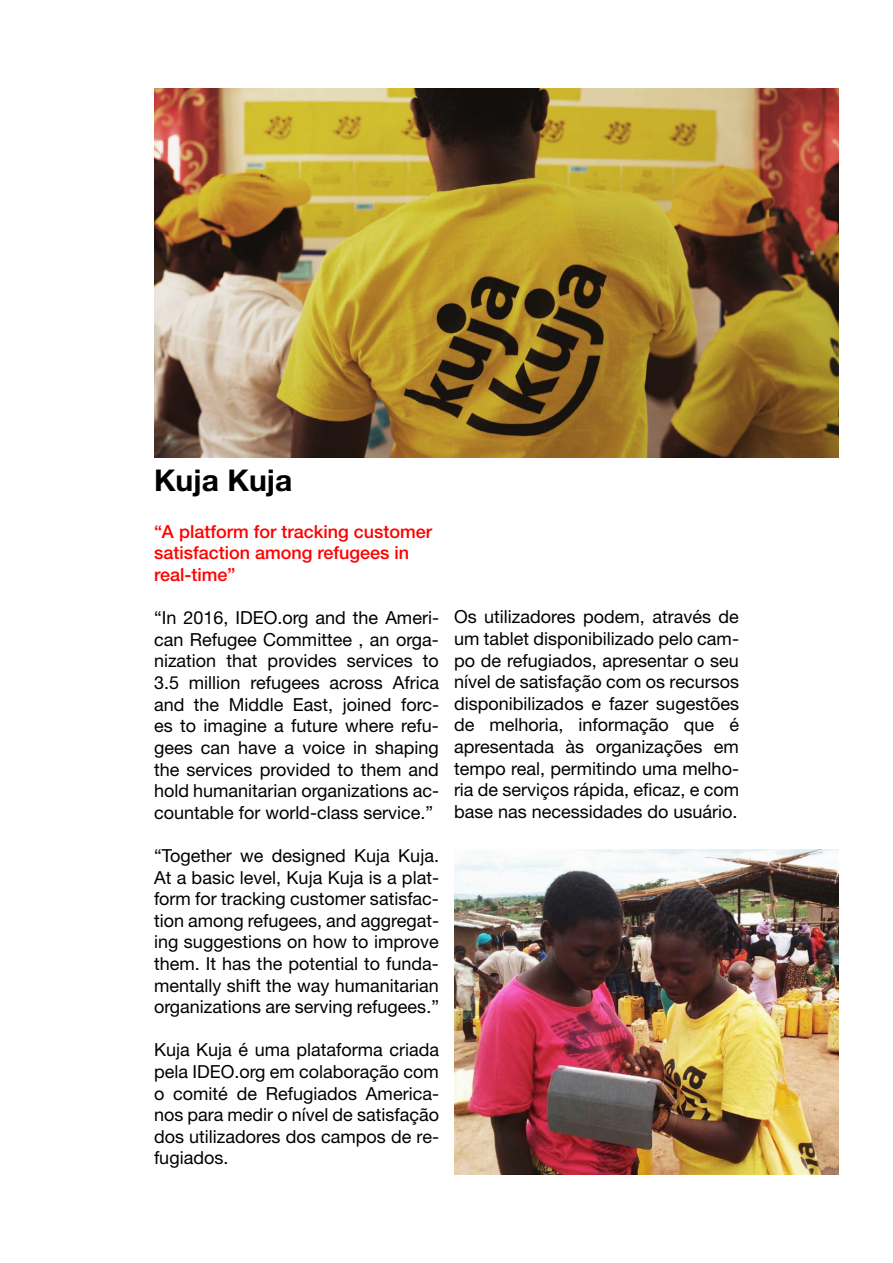
<style>
.page{position:relative;width:893px;height:1263px;background:#fff}
.page>*{position:absolute;margin:0;border:0;box-sizing:border-box;transform-origin:0 0}
.t1{font:700 30px "Helvetica Neue LT Std";color:#000}
.t2{font:18px/21.6px "Helvetica Neue LT Std";color:#000;text-align:justify}
.t3{font:500 18px/21.6px "Helvetica Neue LT Std";color:#f00}
</style>
<div class="page">
<img style="left:154px;top:88px;width:685px;height:370px">
<img style="left:454px;top:850px;width:385px;height:324px">
<h1 class="t1" style="left:154px;top:461px;width:140px">Kuja Kuja</h1>
<p class="t3" style="left:154px;top:520px;width:280px">“A platform for tracking customer satisfaction among refugees in real-time”</p>
<p class="t2" style="left:154px;top:607px;width:286px">“In 2016, IDEO.org and the Ameri&shy;can Refugee Committee , an orga&shy;nization that provides services to 3.5 million refugees across Africa and the Middle East, joined forc&shy;es to imagine a future where refu&shy;gees can have a voice in shaping the services provided to them and hold humanitarian organizations ac&shy;countable for world-class service.”</p>
<p class="t2" style="left:154px;top:844px;width:286px">“Together we designed Kuja Kuja.<br>At a basic level, Kuja Kuja is a plat&shy;form for tracking customer satisfac&shy;tion among refugees, and aggregat&shy;ing suggestions on how to improve them. It has the potential to funda&shy;mentally shift the way humanitarian organizations are serving refugees.”</p>
<p class="t2" style="left:154px;top:1039px;width:286px">Kuja Kuja é uma plataforma criada pela IDEO.org em colaboração com o comité de Refugiados America&shy;nos para medir o nível de satisfação dos utilizadores dos campos de re&shy;fugiados.</p>
<p class="t2" style="left:454px;top:606px;width:287px">Os utilizadores podem, através de um tablet disponibilizado pelo cam&shy;po de refugiados, apresentar o seu nível de satisfação com os recursos disponibilizados e fazer sugestões de melhoria, informação que é apresentada às organizações em tempo real, permitindo uma melho&shy;ria de serviços rápida, eficaz, e com base nas necessidades do usuário.</p>
</div>
